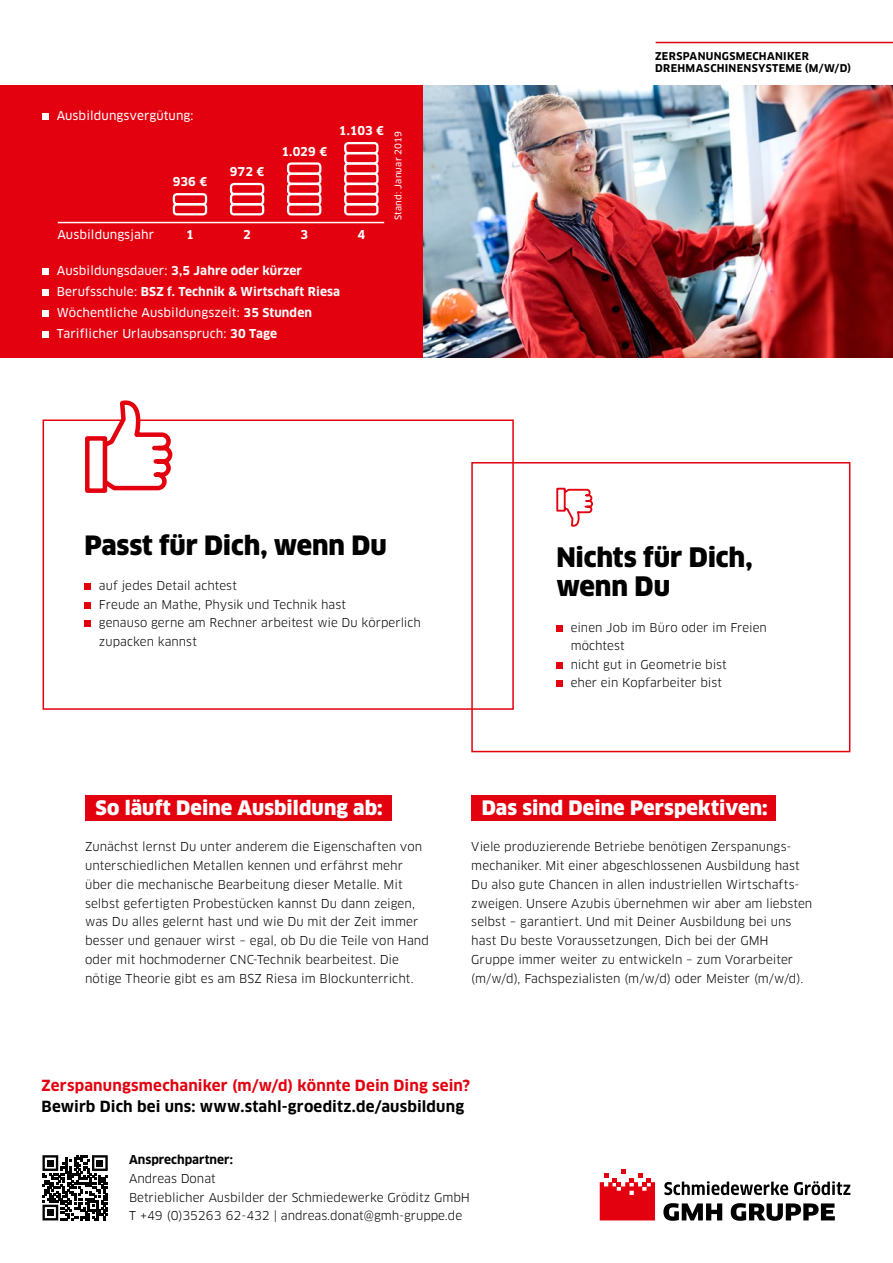
<style>
.page{position:relative;width:893px;height:1263px;background:#fff}
.page>*{position:absolute;margin:0;border:0;box-sizing:border-box;transform-origin:0 0}
.t1{font:900 26.25px/29.2px "Clan OT";letter-spacing:-.005em;color:#000}
.t2{font:900 25.95px "Clan OT";letter-spacing:-.005em;color:#000}
.t3{font:900 19.5px "Clan OT";letter-spacing:.005em;color:#fff}
.t4{font:700 15px "Clan OT";letter-spacing:.01em;color:#000}
.t5{font:700 15px "Clan OT";letter-spacing:.015em;color:#e3000f}
.t6{font:12px/18.8px "Clan OT";color:#000}
.t7{font:12px/21px "Clan OT News";letter-spacing:.01em;color:#fff}
.t8{font:700 12px/21px "Clan OT";letter-spacing:.01em;color:#fff}
.t9{font:700 12px "Clan OT";color:#000}
.t10{font:11.85px/18.6px "Clan OT";letter-spacing:.005em;color:#000}
.t11{font:700 10.5px/12px "Clan OT";letter-spacing:.03em;color:#000}
.t12{font:9px "Clan OT News";letter-spacing:.03em;color:#fff}
.s1{font-family:"Clan OT News";font-weight:400}
.s2{font-family:"Clan OT";font-weight:700}
</style>
<div class="page">
<div style="left:471px;top:462px;width:379px;height:290px;border:2px solid #e3000f"></div>
<div style="left:43px;top:419px;width:471px;height:291px;border:2px solid #e3000f"></div>
<svg style="left:83px;top:400px;width:92px;height:93px"></svg>
<svg style="left:556px;top:487px;width:37px;height:40px"></svg>
<img style="left:422px;top:85px;width:471px;height:273px">
<svg style="left:42px;top:1155px;width:66px;height:65px"></svg>
<div style="left:47px;top:1160px;width:7px;height:6px;background:#000"></div>
<div style="left:96px;top:1160px;width:7px;height:6px;background:#000"></div>
<div style="left:47px;top:1209px;width:7px;height:7px;background:#000"></div>
<div style="left:0;top:85px;width:422px;height:273px;background:#e3000f"></div>
<div style="left:43px;top:268px;width:6px;height:7px;background:#fff"></div>
<div style="left:43px;top:289px;width:6px;height:7px;background:#fff"></div>
<div style="left:43px;top:310px;width:6px;height:7px;background:#fff"></div>
<div style="left:43px;top:331px;width:6px;height:7px;background:#fff"></div>
<div style="left:85px;top:583px;width:6px;height:7px;background:#e3000f"></div>
<div style="left:85px;top:602px;width:6px;height:7px;background:#e3000f"></div>
<svg style="left:85px;top:621px;width:6px;height:6px"></svg>
<div style="left:556px;top:625px;width:7px;height:7px;background:#e3000f"></div>
<div style="left:556px;top:662px;width:7px;height:7px;background:#e3000f"></div>
<div style="left:556px;top:680px;width:7px;height:7px;background:#e3000f"></div>
<div style="left:85px;top:795px;width:307px;height:25px;background:#e3000f"></div>
<div style="left:471px;top:795px;width:305px;height:25px;background:#e3000f"></div>
<div style="left:43px;top:113px;width:6px;height:7px;background:#fff"></div>
<hr style="left:58px;top:222px;width:326px;height:1px;background:#fff">
<div style="left:173px;top:203px;width:34px;height:12px;border:2px solid #fff;border-radius:3px"></div>
<div style="left:173px;top:193px;width:34px;height:12px;border:2px solid #fff;border-radius:3px"></div>
<div style="left:230px;top:183px;width:34px;height:12px;border:2px solid #fff;border-radius:3px"></div>
<div style="left:230px;top:203px;width:34px;height:12px;border:2px solid #fff;border-radius:3px"></div>
<div style="left:230px;top:193px;width:34px;height:12px;border:2px solid #fff;border-radius:3px"></div>
<div style="left:287px;top:183px;width:34px;height:12px;border:2px solid #fff;border-radius:3px"></div>
<div style="left:287px;top:173px;width:34px;height:12px;border:2px solid #fff;border-radius:3px"></div>
<div style="left:287px;top:162px;width:34px;height:13px;border:2px solid #fff;border-radius:3px"></div>
<div style="left:287px;top:203px;width:34px;height:12px;border:2px solid #fff;border-radius:3px"></div>
<div style="left:287px;top:193px;width:34px;height:12px;border:2px solid #fff;border-radius:3px"></div>
<div style="left:344px;top:183px;width:34px;height:12px;border:2px solid #fff;border-radius:3px"></div>
<div style="left:344px;top:142px;width:34px;height:12px;border:2px solid #fff;border-radius:3px"></div>
<div style="left:344px;top:173px;width:34px;height:12px;border:2px solid #fff;border-radius:3px"></div>
<div style="left:344px;top:162px;width:34px;height:13px;border:2px solid #fff;border-radius:3px"></div>
<div style="left:344px;top:203px;width:34px;height:12px;border:2px solid #fff;border-radius:3px"></div>
<div style="left:344px;top:152px;width:34px;height:12px;border:2px solid #fff;border-radius:3px"></div>
<div style="left:344px;top:193px;width:34px;height:12px;border:2px solid #fff;border-radius:3px"></div>
<svg style="left:731px;top:1203px;width:104px;height:18px"></svg>
<svg style="left:663px;top:1203px;width:59px;height:18px"></svg>
<svg style="left:794px;top:1181px;width:56px;height:14px"></svg>
<svg style="left:664px;top:1181px;width:124px;height:14px"></svg>
<svg style="left:600px;top:1169px;width:55px;height:51px"></svg>
<hr style="left:656px;top:42px;width:237px;height:1px;background:#e3000f">
<p class="t7" style="left:57px;top:105px;width:138px">Ausbildungsvergütung:</p>
<p class="t8" style="left:173px;top:171px;width:36px">936 €</p>
<p class="t8" style="left:230px;top:161px;width:36px">972 €</p>
<p class="t8" style="left:281px;top:141px;width:47px">1.029 €</p>
<p class="t8" style="left:339px;top:120px;width:46px">1.103 €</p>
<p class="t7" style="left:57px;top:224px;width:98px">Ausbildungsjahr</p>
<p class="t8" style="left:186px;top:224px;width:9px">1</p>
<p class="t8" style="left:243px;top:224px;width:9px">2</p>
<p class="t8" style="left:300px;top:224px;width:9px">3</p>
<p class="t8" style="left:357px;top:224px;width:9px">4</p>
<p class="t8" style="left:57px;top:260px;width:285px"><span class="s1">Ausbildungsdauer:</span> 3,5 Jahre oder kürzer<br><span class="s1">Berufsschule:</span> BSZ f. Technik &amp; Wirtschaft Riesa</p>
<p class="t7" style="left:57px;top:302px;width:257px">Wöchentliche Ausbildungszeit: <span class="s2">35 Stunden<br></span>Tariflicher Urlaubsanspruch: <span class="s2">30 Tage</span></p>
<p class="t12" style="left:393px;top:220px;width:91px;rotate:-90deg">Stand: Januar 2019</p>
<h2 class="t2" style="left:85px;top:529px;width:304px">Passt für Dich, wenn Du</h2>
<p class="t10" style="left:99px;top:576px;width:323px">auf jedes Detail achtest<br>Freude an Mathe, Physik und Technik hast<br>genauso gerne am Rechner arbeitest wie Du körperlich zupacken kannst</p>
<p class="t11" style="left:655px;top:50px;width:197px">ZERSPANUNGSMECHANIKER<br>DREHMASCHINENSYSTEME (M/W/D)</p>
<h1 class="t1" style="left:556px;top:542px;width:198px">Nichts für Dich, wenn Du</h1>
<p class="t10" style="left:571px;top:618px;width:198px">einen Job im Büro oder im Freien möchtest<br>nicht gut in Geometrie bist<br>eher ein Kopfarbeiter bist</p>
<h3 class="t3" style="left:96px;top:796px;width:289px">So läuft Deine Ausbildung ab:</h3>
<h3 class="t3" style="left:482px;top:796px;width:288px">Das sind Deine Perspektiven:</h3>
<p class="t6" style="left:85px;top:837px;width:345px">Zunächst lernst Du unter anderem die Eigenschaften von unterschiedlichen Metallen kennen und erfährst mehr über die mechanische Bearbeitung dieser Metalle. Mit selbst gefertigten Probestücken kannst Du dann zeigen, was Du alles gelernt hast und wie Du mit der Zeit immer besser und genauer wirst – egal, ob Du die Teile von Hand oder mit hochmoderner CNC-Technik bearbeitest. Die nötige Theorie gibt es am BSZ Riesa im Blockunterricht.</p>
<p class="t6" style="left:471px;top:837px;width:342px">Viele produzierende Betriebe benötigen Zerspanungs&shy;mechaniker. Mit einer abgeschlossenen Ausbildung hast Du also gute Chancen in allen industriellen Wirtschafts&shy;zweigen. Unsere Azubis übernehmen wir aber am liebsten selbst – garantiert. Und mit Deiner Ausbildung bei uns hast Du beste Voraussetzungen, Dich bei der GMH Gruppe immer weiter zu entwickeln – zum Vorarbeiter (m/w/d), Fachspezialisten (m/w/d) oder Meister (m/w/d).</p>
<p class="t5" style="left:41px;top:1077px;width:430px">Zerspanungsmechaniker (m/w/d) könnte Dein Ding sein?</p>
<p class="t4" style="left:41px;top:1098px;width:424px">Bewirb Dich bei uns: www.stahl-groeditz.de/ausbildung</p>
<p class="t9" style="left:129px;top:1153px;width:105px">Ansprechpartner:</p>
<p class="t6" style="left:129px;top:1169px;width:343px">Andreas Donat<br>Betrieblicher Ausbilder der Schmiedewerke Gröditz GmbH<br>T +49 (0)35263 62-432 | andreas.donat@gmh-gruppe.de</p>
</div>
